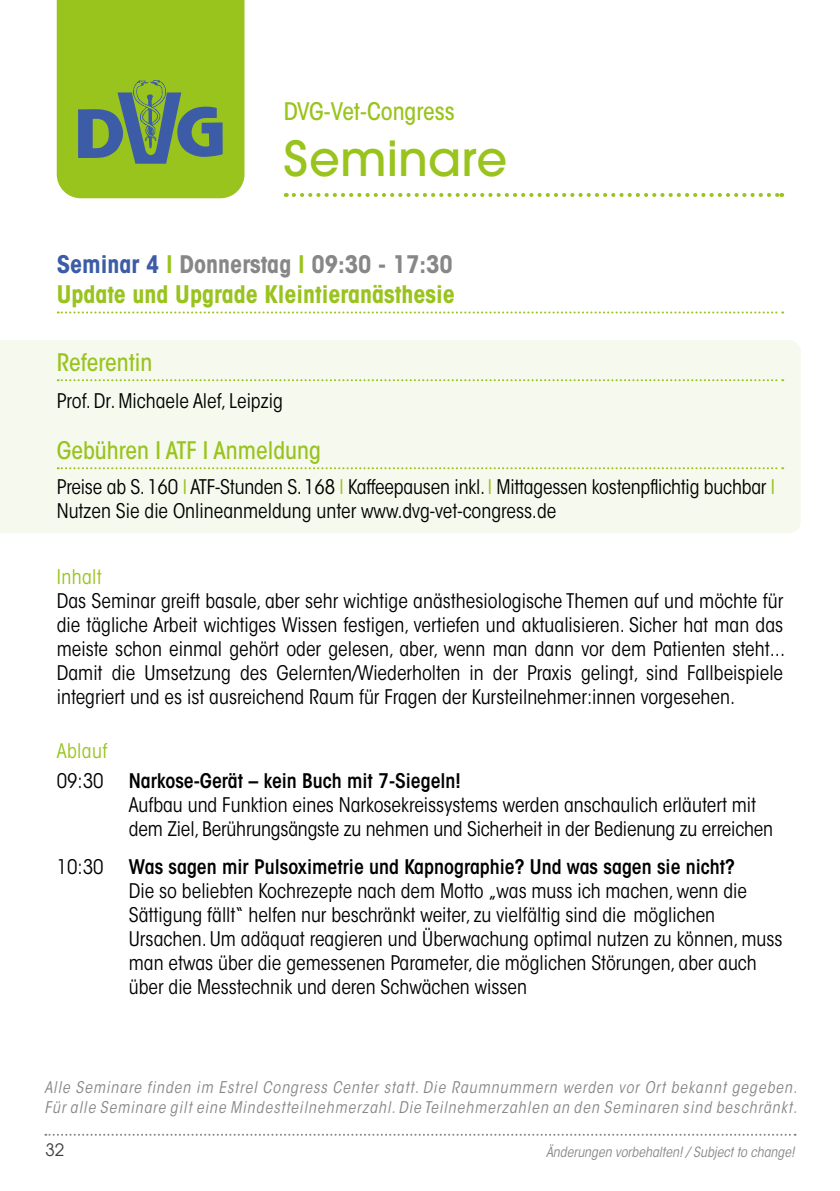
<style>
.page{position:relative;width:840px;height:1191px;background:#fff}
.page>*{position:absolute;margin:0;border:0;box-sizing:border-box;transform-origin:0 0}
.t1{font:500 48px "ITC Avant Garde Std";color:#99c31d}
.t2{font:700 condensed 24px/30px "ITC Avant Garde Std";color:#99c31d}
.t3{font:500 condensed 24px "ITC Avant Garde Std";color:#99c31d}
.t4{font:condensed 20px/24px "ITC Avant Garde Std";color:#000}
.t5{font:600 condensed 20px "ITC Avant Garde Std";color:#000}
.t6{font:condensed 20px "ITC Avant Garde Std";letter-spacing:.02em;color:#99c31d}
.t7{font:17px "ITC Avant Garde Std";color:#3c3c3b}
.t8{font:italic condensed 16px/20px "ITC Avant Garde Std";letter-spacing:.06em;color:#878787}
.t9{font:italic condensed 14px "ITC Avant Garde Std";color:#878787}
.s1{color:#3d5ca7}
.s2{color:#878787}
.s3{color:#99c31d}
</style>
<div class="page">
<svg style="left:45px;top:1133px;width:750px;height:2px"></svg>
<div style="left:0;top:340px;width:800px;height:193px;background:#f6f9ed"></div>
<svg style="left:293px;top:193px;width:488px;height:4px"></svg>
<svg style="left:57px;top:0;width:187px;height:198px;background:#8bb432"></svg>
<svg style="left:58px;top:311px;width:724px;height:2px"></svg>
<svg style="left:58px;top:379px;width:724px;height:2px"></svg>
<svg style="left:58px;top:467px;width:724px;height:2px"></svg>
<p class="t3" style="left:283px;top:96px;width:172px">DVG-Vet-Congress</p>
<h1 class="t1" style="left:283px;top:128px;width:225px">Seminare</h1>
<p class="t2" style="left:57px;top:249px;width:399px"><span class="s1">Seminar 4</span> l <span class="s2">Donnerstag</span> l <span class="s2">09:30 - 17:30<br></span>Update und Upgrade Kleintieranästhesie</p>
<p class="t3" style="left:57px;top:347px;width:97px">Referentin</p>
<p class="t4" style="left:57px;top:389px;width:227px">Prof. Dr. Michaele Alef, Leipzig</p>
<p class="t3" style="left:57px;top:435px;width:265px">Gebühren I ATF I Anmeldung</p>
<p class="t4" style="left:57px;top:475px;width:719px">Preise ab S. 160 <span class="s3">I</span> ATF-Stunden S. 168 <span class="s3">I</span> Kaffeepausen inkl. <span class="s3">I</span> Mittagessen kostenpflichtig buchbar <span class="s3">I<br></span>Nutzen Sie die Onlineanmeldung unter www.dvg-vet-congress.de</p>
<p class="t6" style="left:57px;top:564px;width:47px">Inhalt</p>
<p class="t4" style="left:57px;top:588px;width:729px;text-align:justify">Das Seminar greift basale, aber sehr wichtige anästhesiologische Themen auf und möchte für die tägliche Arbeit wichtiges Wissen festigen, vertiefen und aktualisieren. Sicher hat man das meiste schon einmal gehört oder gelesen, aber, wenn man dann vor dem Patienten steht...<br>Damit die Umsetzung des Gelernten/Wiederholten in der Praxis gelingt, sind Fallbeispiele integriert und es ist ausreichend Raum für Fragen der Kursteilnehmer:innen vorgesehen.</p>
<p class="t6" style="left:57px;top:739px;width:52px">Ablauf</p>
<p class="t4" style="left:57px;top:768px;width:48px">09:30</p>
<p class="t5" style="left:129px;top:768px;width:333px">Narkose-Gerät – kein Buch mit 7-Siegeln!</p>
<p class="t4" style="left:129px;top:792px;width:645px">Aufbau und Funktion eines Narkosekreissystems werden anschaulich erläutert mit dem Ziel, Berührungsängste zu nehmen und Sicherheit in der Bedienung zu erreichen</p>
<p class="t4" style="left:57px;top:855px;width:48px">10:30</p>
<p class="t5" style="left:129px;top:854px;width:607px">Was sagen mir Pulsoximetrie und Kapnographie? Und was sagen sie nicht?</p>
<p class="t4" style="left:129px;top:879px;width:655px">Die so beliebten Kochrezepte nach dem Motto „was muss ich machen, wenn die Sättigung fällt“ helfen nur beschränkt weiter, zu vielfältig sind die möglichen Ursachen. Um adäquat reagieren und Überwachung optimal nutzen zu können, muss man etwas über die gemessenen Parameter, die möglichen Störungen, aber auch über die Messtechnik und deren Schwächen wissen</p>
<p class="t8" style="left:44px;top:1078px;width:753px">Alle Seminare finden im Estrel Congress Center statt. Die Raumnummern werden vor Ort bekannt gegeben.<br>Für alle Seminare gilt eine Mindestteilnehmerzahl. Die Teilnehmerzahlen an den Seminaren sind beschränkt.</p>
<p class="t7" style="left:45px;top:1139px;width:20px">32</p>
<p class="t9" style="left:545px;top:1143px;width:250px">Änderungen vorbehalten! / Subject to change!</p>
</div>
